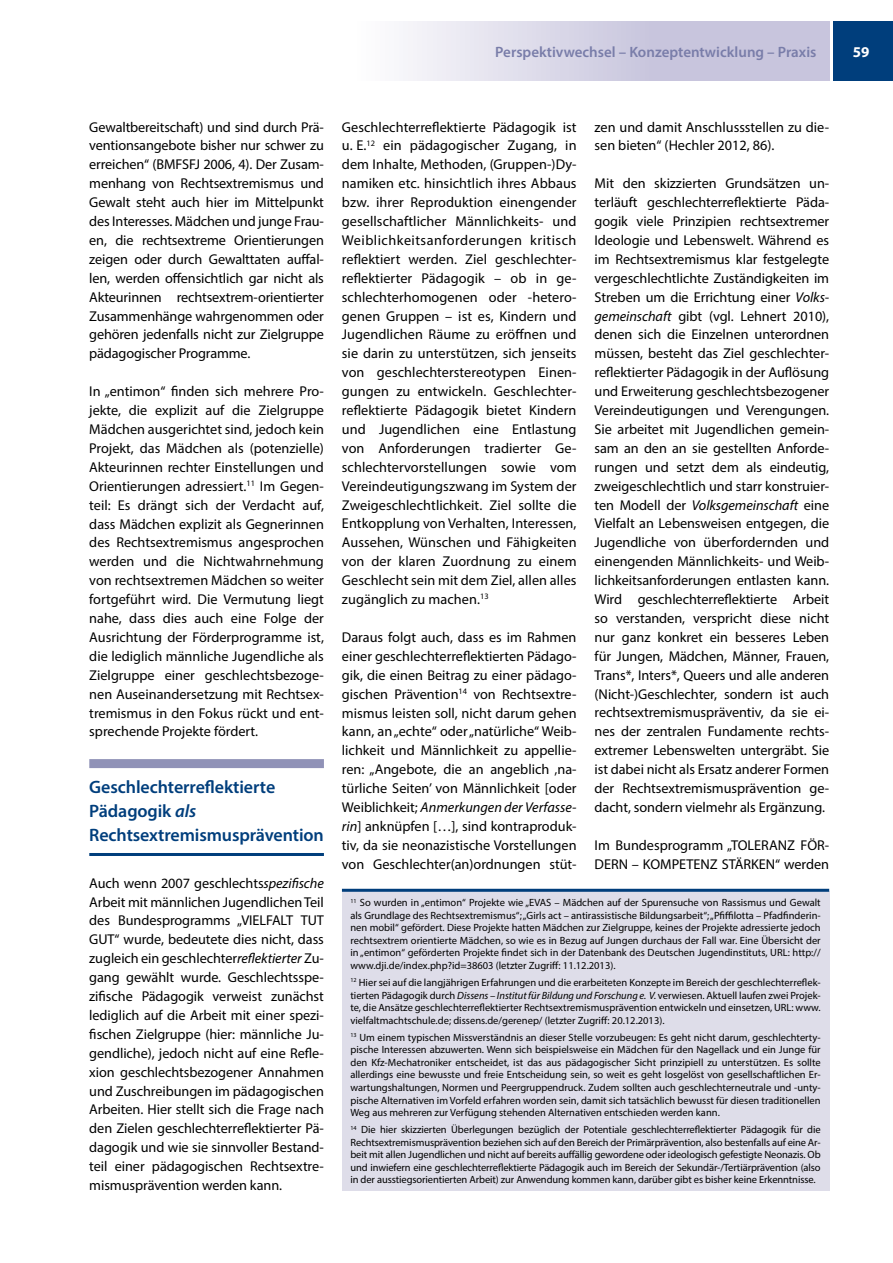
<style>
.page{position:relative;width:893px;height:1263px;background:#fff}
.page>*{position:absolute;margin:0;border:0;box-sizing:border-box;transform-origin:0 0}
.t1{font:600 18px/24px "Myriad Pro";letter-spacing:-.005em;color:#003e7c}
.t2{font:600 15px "Myriad Pro";color:#797da9}
.t3{font:700 15px "Myriad Pro";color:#fff}
.t4{font:14.25px/18.9px "Myriad Pro";color:#000;text-align:justify}
.t5{font:10.5px/12.6px "Myriad Pro";color:#000;text-align:justify}
.s1{font-style:italic}
</style>
<div class="page">
<div style="left:833px;top:21px;width:60px;height:60px;background:#003e7c"></div>
<div style="left:353px;top:21px;width:476px;height:60px;background:linear-gradient(to right,#f7f7fa,#bbb8d5)"></div>
<div style="left:89px;top:759px;width:235px;height:9px;background:#9092b7"></div>
<hr style="left:89px;top:853px;width:235px;height:3px;background:#003e7c">
<div style="left:342px;top:891px;width:487px;height:300px;background:#dedde9"></div>
<hr style="left:342px;top:889px;width:487px;height:3px;background:#003e7c">
<p class="t2" style="left:495px;top:42px;width:323px">Perspektivwechsel – Konzeptentwicklung – Praxis</p>
<p class="t3" style="left:853px;top:42px;width:18px">59</p>
<p class="t4" style="left:89px;top:117px;width:236px">Gewaltbereitschaft) und sind durch Prä&shy;ventionsangebote bisher nur schwer zu erreichen“ (BMFSFJ 2006, 4). Der Zusam&shy;menhang von Rechtsextremismus und Gewalt steht auch hier im Mittelpunkt des Interesses. Mädchen und junge Frau&shy;en, die rechtsextreme Orientierungen zeigen oder durch Gewalttaten auffal&shy;len, werden offensichtlich gar nicht als Akteurinnen rechtsextrem-orientierter Zusammenhänge wahrgenommen oder gehören jedenfalls nicht zur Zielgruppe pädagogischer Programme.</p>
<p class="t4" style="left:89px;top:382px;width:236px">In „entimon“ finden sich mehrere Pro&shy;jekte, die explizit auf die Zielgruppe Mädchen ausgerichtet sind, jedoch kein Projekt, das Mädchen als (potenzielle)<br>Akteurinnen rechter Einstellungen und Orientierungen adressiert.<sup>11</sup> Im Gegen&shy;teil: Es drängt sich der Verdacht auf, dass Mädchen explizit als Gegnerinnen des Rechtsextremismus angesprochen werden und die Nichtwahrnehmung von rechtsextremen Mädchen so weiter fortgeführt wird. Die Vermutung liegt nahe, dass dies auch eine Folge der Ausrichtung der Förderprogramme ist, die lediglich männliche Jugendliche als Zielgruppe einer geschlechtsbezoge&shy;nen Auseinandersetzung mit Rechtsex&shy;tremismus in den Fokus rückt und ent&shy;sprechende Projekte fördert.</p>
<p class="t1" style="left:89px;top:774px;width:236px">Geschlechterreflektierte<br>Pädagogik <span class="s1">als<br></span>Rechtsextremismusprävention</p>
<p class="t4" style="left:89px;top:873px;width:236px">Auch wenn 2007 geschlechts<span class="s1">spezifische </span>Arbeit mit männlichen Jugendlichen Teil des Bundesprogramms „VIELFALT TUT GUT“ wurde, bedeutete dies nicht, dass zugleich ein geschlechter<span class="s1">reflektierter</span> Zu&shy;gang gewählt wurde. Geschlechtsspe&shy;zifische Pädagogik verweist zunächst lediglich auf die Arbeit mit einer spezi&shy;fischen Zielgruppe (hier: männliche Ju&shy;gendliche), jedoch nicht auf eine Refle&shy;xion geschlechtsbezogener Annahmen und Zuschreibungen im pädagogischen Arbeiten. Hier stellt sich die Frage nach den Zielen geschlechterreflektierter Pä&shy;dagogik und wie sie sinnvoller Bestand&shy;teil einer pädagogischen Rechtsextre&shy;mismusprävention werden kann.</p>
<p class="t4" style="left:342px;top:117px;width:236px">Geschlechterreflektierte Pädagogik ist u. E.<sup>12</sup> ein pädagogischer Zugang, in dem Inhalte, Methoden, (Gruppen-)Dy&shy;namiken etc. hinsichtlich ihres Abbaus bzw. ihrer Reproduktion einengender gesellschaftlicher Männlichkeits- und Weiblichkeitsanforderungen kritisch reflektiert werden. Ziel geschlechter&shy;reflektierter Pädagogik – ob in ge&shy;schlechterhomogenen oder -hetero&shy;genen Gruppen – ist es, Kindern und Jugendlichen Räume zu eröffnen und sie darin zu unterstützen, sich jenseits von geschlechterstereotypen Einen&shy;gungen zu entwickeln. Geschlechter&shy;reflektierte Pädagogik bietet Kindern und Jugendlichen eine Entlastung von Anforderungen tradierter Ge&shy;schlechtervorstellungen sowie vom Vereindeutigungszwang im System der Zweigeschlechtlichkeit. Ziel sollte die Entkopplung von Verhalten, Interessen, Aussehen, Wünschen und Fähigkeiten von der klaren Zuordnung zu einem Geschlecht sein mit dem Ziel, allen alles zugänglich zu machen.<sup>13</sup></p>
<p class="t4" style="left:342px;top:627px;width:236px">Daraus folgt auch, dass es im Rahmen einer geschlechterreflektierten Pädago&shy;gik, die einen Beitrag zu einer pädago&shy;gischen Prävention<sup>14</sup> von Rechtsextre&shy;mismus leisten soll, nicht darum gehen kann, an „echte“ oder „natürliche“ Weib&shy;lichkeit und Männlichkeit zu appellie&shy;ren: „Angebote, die an angeblich ‚na&shy;türliche Seiten’ von Männlichkeit [oder Weiblichkeit; <span class="s1">Anmerkungen der Verfasse&shy;rin</span>] anknüpfen […], sind kontraproduk&shy;tiv, da sie neonazistische Vorstellungen von Geschlechter(an)ordnungen stüt-</p>
<p class="t4" style="left:595px;top:117px;width:236px">zen und damit Anschlussstellen zu die&shy;sen bieten“ (Hechler 2012, 86).</p>
<p class="t4" style="left:595px;top:174px;width:236px">Mit den skizzierten Grundsätzen un&shy;terläuft geschlechterreflektierte Päda&shy;gogik viele Prinzipien rechtsextremer Ideologie und Lebenswelt. Während es im Rechtsextremismus klar festgelegte vergeschlechtlichte Zuständigkeiten im Streben um die Errichtung einer <span class="s1">Volks&shy;gemeinschaft</span> gibt (vgl. Lehnert 2010), denen sich die Einzelnen unterordnen müssen, besteht das Ziel geschlechter&shy;reflektierter Pädagogik in der Auflösung und Erweiterung geschlechtsbezogener Vereindeutigungen und Verengungen.<br>Sie arbeitet mit Jugendlichen gemein&shy;sam an den an sie gestellten Anforde&shy;rungen und setzt dem als eindeutig, zweigeschlechtlich und starr konstruier&shy;ten Modell der <span class="s1">Volksgemeinschaft</span> eine Vielfalt an Lebensweisen entgegen, die Jugendliche von überfordernden und einengenden Männlichkeits- und Weib&shy;lichkeitsanforderungen entlasten kann.<br>Wird geschlechterreflektierte Arbeit so verstanden, verspricht diese nicht nur ganz konkret ein besseres Leben für Jungen, Mädchen, Männer, Frauen, Trans*, Inters*, Queers und alle anderen (Nicht-)Geschlechter, sondern ist auch rechtsextremismuspräventiv, da sie ei&shy;nes der zentralen Fundamente rechts&shy;extremer Lebenswelten untergräbt. Sie ist dabei nicht als Ersatz anderer Formen der Rechtsextremismusprävention ge&shy;dacht, sondern vielmehr als Ergänzung.</p>
<p class="t4" style="left:595px;top:835px;width:236px">Im Bundesprogramm „TOLERANZ FÖR-<br>DERN – KOMPETENZ STÄRKEN“ werden</p>
<p class="t5" style="left:350px;top:896px;width:472px"><sup>11</sup> So wurden in „entimon“ Projekte wie „EVAS – Mädchen auf der Spurensuche von Rassismus und Gewalt als Grundlage des Rechtsextremismus“; „Girls act – antirassistische Bildungsarbeit“; „Pfiffilotta – Pfadfinderin&shy;nen mobil“ gefördert. Diese Projekte hatten Mädchen zur Zielgruppe, keines der Projekte adressierte jedoch rechtsextrem orientierte Mädchen, so wie es in Bezug auf Jungen durchaus der Fall war. Eine Übersicht der in „entimon“ geförderten Projekte findet sich in der Datenbank des Deutschen Jugendinstituts, URL: http:// www.dji.de/index.php?id=38603 (letzter Zugriff: 11.12.2013).</p>
<p class="t5" style="left:350px;top:976px;width:472px"><sup>12</sup> Hier sei auf die langjährigen Erfahrungen und die erarbeiteten Konzepte im Bereich der geschlechterreflek&shy;tierten Pädagogik durch <span class="s1">Dissens – Institut für Bildung und Forschung e. V.</span> verwiesen. Aktuell laufen zwei Projek&shy;te, die Ansätze geschlechterreflektierter Rechtsextremismusprävention entwickeln und einsetzen, URL: www. vielfaltmachtschule.de; dissens.de/gerenep/ (letzter Zugriff: 20.12.2013).</p>
<p class="t5" style="left:350px;top:1030px;width:472px"><sup>13</sup> Um einem typischen Missverständnis an dieser Stelle vorzubeugen: Es geht nicht darum, geschlechterty&shy;pische Interessen abzuwerten. Wenn sich beispielsweise ein Mädchen für den Nagellack und ein Junge für den Kfz-Mechatroniker entscheidet, ist das aus pädagogischer Sicht prinzipiell zu unterstützen. Es sollte allerdings eine bewusste und freie Entscheidung sein, so weit es geht losgelöst von gesellschaftlichen Er&shy;wartungshaltungen, Normen und Peergruppendruck. Zudem sollten auch geschlechterneutrale und -unty&shy;pische Alternativen im Vorfeld erfahren worden sein, damit sich tatsächlich bewusst für diesen traditionellen Weg aus mehreren zur Verfügung stehenden Alternativen entschieden werden kann.</p>
<p class="t5" style="left:350px;top:1123px;width:472px"><sup>14</sup> Die hier skizzierten Überlegungen bezüglich der Potentiale geschlechterreflektierter Pädagogik für die Rechtsextremismusprävention beziehen sich auf den Bereich der Primärprävention, also bestenfalls auf eine Ar&shy;beit mit allen Jugendlichen und nicht auf bereits auffällig gewordene oder ideologisch gefestigte Neonazis. Ob und inwiefern eine geschlechterreflektierte Pädagogik auch im Bereich der Sekundär-/Tertiärprävention (also in der ausstiegsorientierten Arbeit) zur Anwendung kommen kann, darüber gibt es bisher keine Erkenntnisse.</p>
</div>
